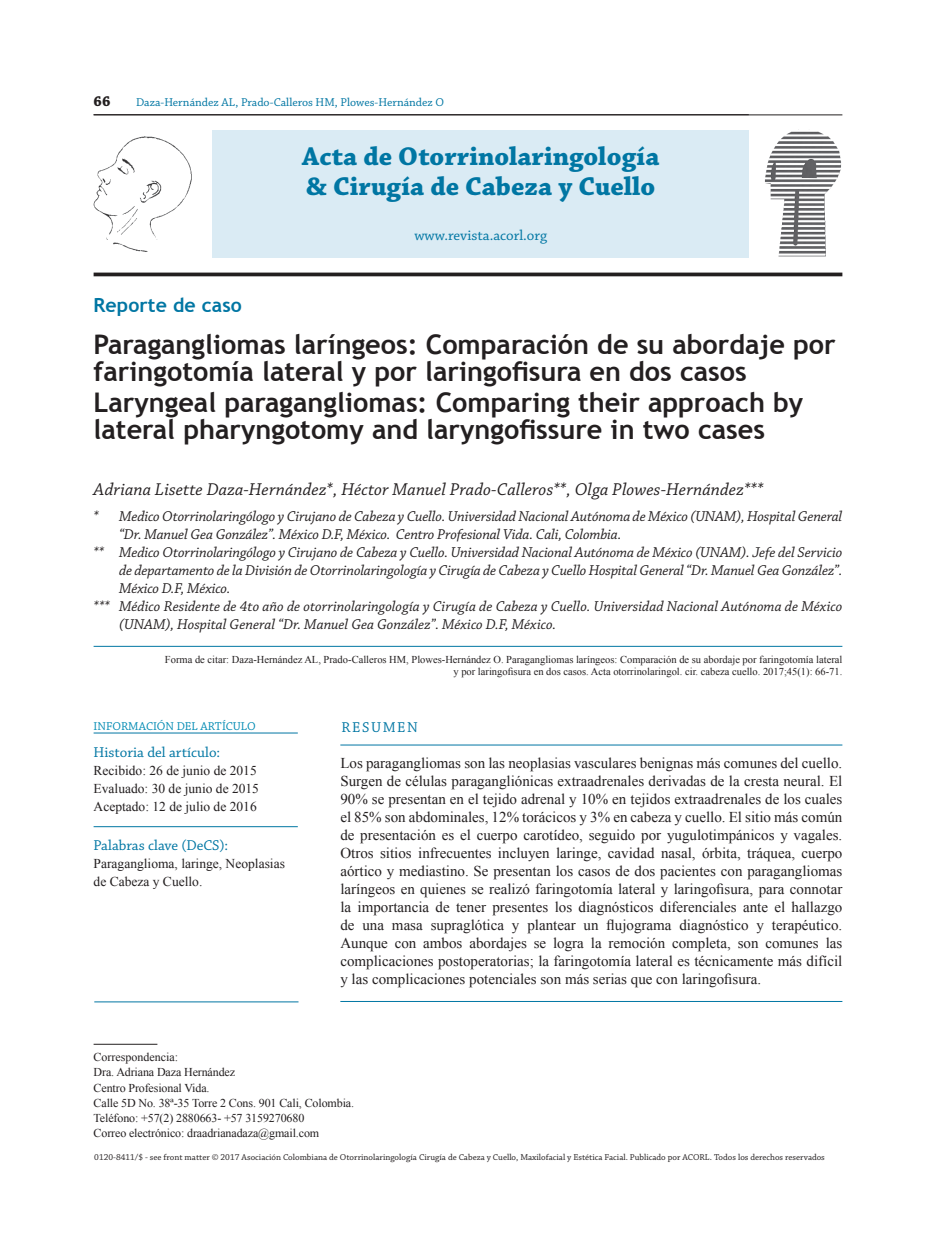
<style>
.page{position:relative;width:936px;height:1234px;background:#fff}
.page>*{position:absolute;margin:0;border:0;box-sizing:border-box;transform-origin:0 0}
.t1{font:700 27px/27px "Trebuchet MS";color:#231f20}
.t2{font:700 27px/30px "Chaparral Pro";color:#0076a3}
.t3{font:700 19.5px "Trebuchet MS";letter-spacing:.005em;color:#0076a3}
.t4{font:italic 18px "Chaparral Pro";letter-spacing:.005em;color:#231f20}
.t5{font:15px/18px "Times New Roman";color:#231f20;text-align:justify}
.t6{font:italic 15px "Chaparral Pro";letter-spacing:-.005em;color:#231f20}
.t7{font:15px "Chaparral Pro";color:#0076a3}
.t8{font:700 15px "Chaparral Pro";color:#231f20}
.t9{font:13.5px/18px "Times New Roman";color:#231f20}
.t10{font:12px/15px "Times New Roman";letter-spacing:-.01em;color:#231f20}
.t11{font:12px "Chaparral Pro";color:#0076a3}
.t12{font:12px "Chaparral Pro";color:#008ab3}
.t13{font:10.5px/12.9px "Times New Roman";color:#231f20;text-align:right}
.t14{font:9px "Chaparral Pro";color:#231f20}
</style>
<div class="page">
<hr style="left:94px;top:115px;width:748px;height:1px;background:#231f20">
<hr style="left:340px;top:744px;width:502px;height:1px;background:#0076a3">
<hr style="left:340px;top:1000px;width:502px;height:1px;background:#0076a3">
<hr style="left:94px;top:646px;width:748px;height:1px;background:#0076a3">
<div style="left:213px;top:130px;width:535px;height:127px;background:#daebf4"></div>
<img style="left:765px;top:131px;width:76px;height:126px">
<svg style="left:94px;top:272px;width:748px;height:4px;background:#423f40"></svg>
<hr style="left:94px;top:1043px;width:63px;height:1px;background:#231f20">
<hr style="left:94px;top:732px;width:204px;height:1px;background:#0076a3">
<hr style="left:94px;top:826px;width:204px;height:1px;background:#0076a3">
<hr style="left:94px;top:114px;width:654px;height:1px;background:#231f20">
<hr style="left:94px;top:1001px;width:204px;height:1px;background:#0076a3">
<img style="left:93px;top:136px;width:99px;height:116px">
<p class="t8" style="left:94px;top:92px;width:18px">66</p>
<p class="t11" style="left:136px;top:95px;width:309px">Daza-Hernández AL, Prado-Calleros HM, Plowes-Hernández O</p>
<h1 class="t2" style="left:302px;top:142px;width:359px">Acta de Otorrinolaringología &amp; Cirugía de Cabeza y Cuello</h1>
<p class="t7" style="left:414px;top:226px;width:134px">www.revista.acorl.org</p>
<h2 class="t3" style="left:94px;top:293px;width:150px">Reporte de caso</h2>
<h1 class="t1" style="left:94px;top:331px;width:743px">Paragangliomas laríngeos: Comparación de su abordaje por faringotomía lateral y por laringofisura en dos casos</h1>
<h1 class="t1" style="left:94px;top:389px;width:711px">Laryngeal paragangliomas: Comparing their approach by lateral pharyngotomy and laryngofissure in two cases</h1>
<p class="t4" style="left:94px;top:479px;width:671px">Adriana Lisette Daza-Hernández*, Héctor Manuel Prado-Calleros**, Olga Plowes-Hernández***</p>
<p class="t6" style="left:94px;top:508px;width:750px">* Medico Otorrinolaringólogo y Cirujano de Cabeza y Cuello. Universidad Nacional Autónoma de México (UNAM), Hospital General</p>
<p class="t6" style="left:119px;top:526px;width:503px">“Dr. Manuel Gea González”. México D.F, México. Centro Profesional Vida. Cali, Colombia.</p>
<p class="t6" style="left:94px;top:544px;width:750px">** Medico Otorrinolaringólogo y Cirujano de Cabeza y Cuello. Universidad Nacional Autónoma de México (UNAM). Jefe del Servicio</p>
<p class="t6" style="left:119px;top:562px;width:724px">de departamento de la División de Otorrinolaringología y Cirugía de Cabeza y Cuello Hospital General “Dr. Manuel Gea González”.</p>
<p class="t6" style="left:119px;top:580px;width:113px">México D.F, México.</p>
<p class="t6" style="left:94px;top:598px;width:750px">*** Médico Residente de 4to año de otorrinolaringología y Cirugía de Cabeza y Cuello. Universidad Nacional Autónoma de México</p>
<p class="t6" style="left:119px;top:616px;width:438px">(UNAM), Hospital General “Dr. Manuel Gea González”. México D.F, México.</p>
<p class="t13" style="left:165px;top:652px;width:679px">Forma de citar: Daza-Hernández AL, Prado-Calleros HM, Plowes-Hernández O. Paragangliomas laríngeos: Comparación de su abordaje por faringotomía lateral y por laringofisura en dos casos. Acta otorrinolaringol. cir. cabeza cuello. 2017;45(1): 66-71.</p>
<p class="t12" style="left:94px;top:719px;width:28px">informac</p>
<p class="t12" style="left:153px;top:719px;width:96px">ión del artículo</p>
<p class="t7" style="left:94px;top:743px;width:128px">Historia del artículo:</p>
<p class="t9" style="left:94px;top:760px;width:167px">Recibido: 26 de junio de 2015<br>Evaluado: 30 de junio de 2015<br>Aceptado: 12 de julio de 2016</p>
<p class="t7" style="left:94px;top:837px;width:136px">Palabras clave (DeCS):</p>
<p class="t9" style="left:94px;top:854px;width:193px">Paraganglioma, laringe, Neoplasias de Cabeza y Cuello.</p>
<p class="t7" style="left:341px;top:718px;width:78px">Resumen</p>
<p class="t5" style="left:340px;top:753px;width:503px">Los paragangliomas son las neoplasias vasculares benignas más comunes del cuello.<br>Surgen de células paragangliónicas extraadrenales derivadas de la cresta neural. El 90% se presentan en el tejido adrenal y 10% en tejidos extraadrenales de los cuales el 85% son abdominales, 12% torácicos y 3% en cabeza y cuello. El sitio más común de presentación es el cuerpo carotídeo, seguido por yugulotimpánicos y vagales.<br>Otros sitios infrecuentes incluyen laringe, cavidad nasal, órbita, tráquea, cuerpo aórtico y mediastino. Se presentan los casos de dos pacientes con paragangliomas laríngeos en quienes se realizó faringotomía lateral y laringofisura, para connotar la importancia de tener presentes los diagnósticos diferenciales ante el hallazgo de una masa supraglótica y plantear un flujograma diagnóstico y terapéutico.<br>Aunque con ambos abordajes se logra la remoción completa, son comunes las complicaciones postoperatorias; la faringotomía lateral es técnicamente más difícil y las complicaciones potenciales son más serias que con laringofisura.</p>
<p class="t10" style="left:94px;top:1049px;width:262px">Correspondencia:<br>Dra. Adriana Daza Hernández<br>Centro Profesional Vida.<br>Calle 5D No. 38ª-35 Torre 2 Cons. 901 Cali, Colombia.<br>Teléfono: +57(2) 2880663- +57 3159270680<br>Correo electrónico: draadrianadaza@gmail.com</p>
<p class="t14" style="left:94px;top:1151px;width:732px">0120-8411/$ - see front matter © 2017 Asociación Colombiana de Otorrinolaringología Cirugía de Cabeza y Cuello, Maxilofacial y Estética Facial. Publicado por ACORL. Todos los derechos reservados</p>
</div>
